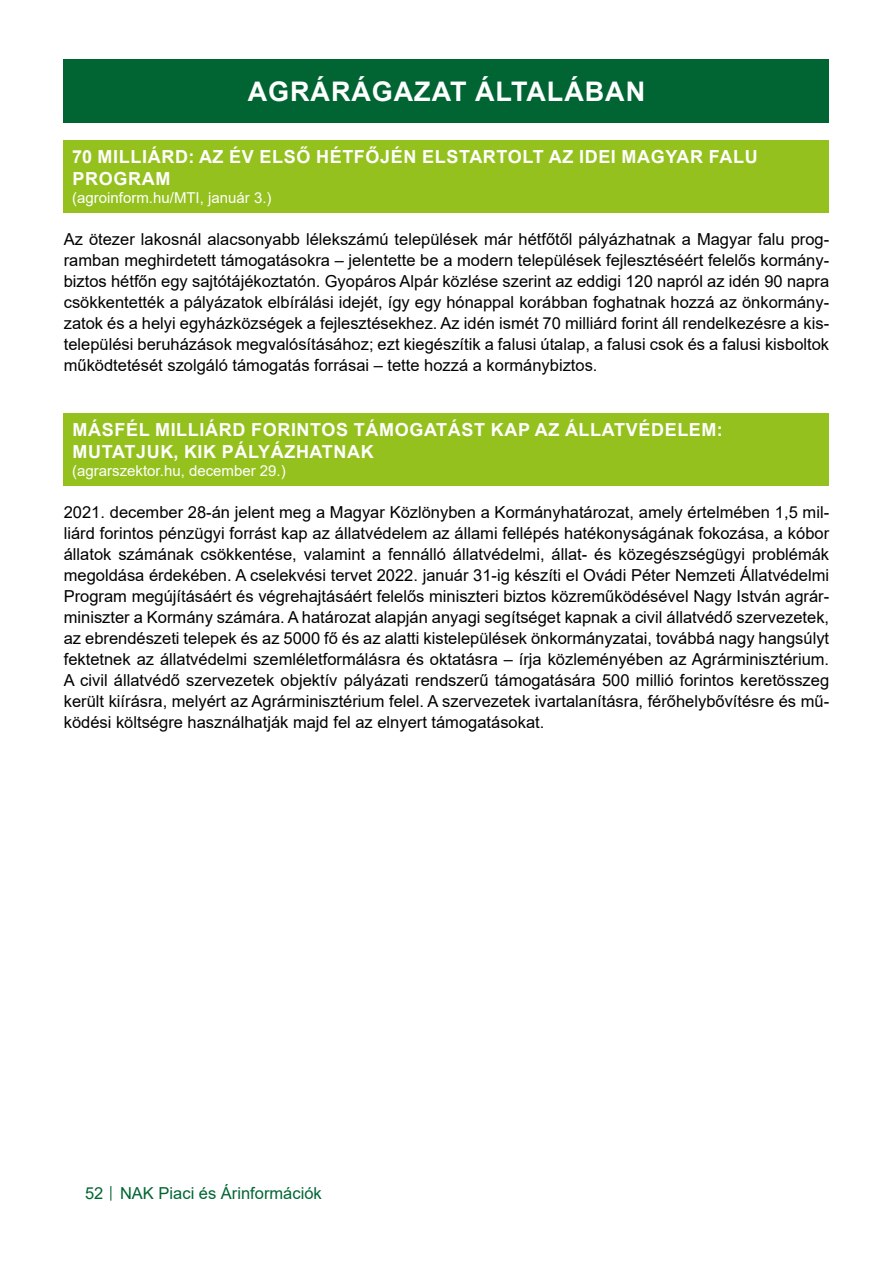
<style>
.page{position:relative;width:893px;height:1263px;background:#fff}
.page>*{position:absolute;margin:0;border:0;box-sizing:border-box;transform-origin:0 0}
.Cím_01_tartalomjegyz{font:700 27px "Arial";letter-spacing:.035em;color:#fff}
.Cím_02{font:700 18px/21.6px "Arial";letter-spacing:.035em;color:#fff}
.Szoveg{font:16.5px/21px "Arial";color:#000;text-align:justify}
.t1{font:16.5px "Arial";color:#006533}
.Cím_03{font:15px "Arial";color:#fff}
.s1{font-size:12px}
</style>
<div class="page">
<div style="left:64px;top:60px;width:765px;height:63px;background:#006533"></div>
<div style="left:64px;top:140px;width:765px;height:73px;background:#95c11f"></div>
<div style="left:64px;top:413px;width:765px;height:73px;background:#95c11f"></div>
<p class="Cím_01_tartalomjegyz" style="left:248px;top:73px;width:399px">AGRÁRÁGAZAT ÁLTALÁBAN</p>
<p class="Cím_02" style="left:72px;top:146px;width:687px">70 MILLIÁRD: AZ ÉV ELSŐ HÉTFŐJÉN ELSTARTOLT AZ IDEI MAGYAR FALU<br>PROGRAM</p>
<p class="Cím_03" style="left:72px;top:187px;width:201px">(agroinform.hu/MTI, január 3.)</p>
<p class="Szoveg" style="left:64px;top:229px;width:767px">Az ötezer lakosnál alacsonyabb lélekszámú települések már hétfőtől pályázhatnak a Magyar falu prog&shy;ramban meghirdetett támogatásokra – jelentette be a modern települések fejlesztéséért felelős kormány&shy;biztos hétfőn egy sajtótájékoztatón. Gyopáros Alpár közlése szerint az eddigi 120 napról az idén 90 napra csökkentették a pályázatok elbírálási idejét, így egy hónappal korábban foghatnak hozzá az önkormány&shy;zatok és a helyi egyházközségek a fejlesztésekhez. Az idén ismét 70 milliárd forint áll rendelkezésre a kis&shy;települési beruházások megvalósításához; ezt kiegészítik a falusi útalap, a falusi csok és a falusi kisboltok működtetését szolgáló támogatás forrásai – tette hozzá a kormánybiztos.</p>
<p class="Cím_02" style="left:73px;top:419px;width:652px">MÁSFÉL MILLIÁRD FORINTOS TÁMOGATÁST KAP AZ ÁLLATVÉDELEM:<br>MUTATJUK, KIK PÁLYÁZHATNAK</p>
<p class="Cím_03" style="left:72px;top:460px;width:215px">(agrarszektor.hu, december 29.)</p>
<p class="Szoveg" style="left:64px;top:502px;width:767px">2021. december 28-án jelent meg a Magyar Közlönyben a Kormányhatározat, amely értelmében 1,5 mil&shy;liárd forintos pénzügyi forrást kap az állatvédelem az állami fellépés hatékonyságának fokozása, a kóbor állatok számának csökkentése, valamint a fennálló állatvédelmi, állat- és közegészségügyi problémák megoldása érdekében. A cselekvési tervet 2022. január 31-ig készíti el Ovádi Péter Nemzeti Állatvédelmi Program megújításáért és végrehajtásáért felelős miniszteri biztos közreműködésével Nagy István agrár&shy;miniszter a Kormány számára. A határozat alapján anyagi segítséget kapnak a civil állatvédő szervezetek, az ebrendészeti telepek és az 5000 fő és az alatti kistelepülések önkormányzatai, továbbá nagy hangsúlyt fektetnek az állatvédelmi szemléletformálásra és oktatásra – írja közleményében az Agrárminisztérium.<br>A civil állatvédő szervezetek objektív pályázati rendszerű támogatására 500 millió forintos keretösszeg került kiírásra, melyért az Agrárminisztérium felel. A szervezetek ivartalanításra, férőhelybővítésre és mű&shy;ködési költségre használhatják majd fel az elnyert támogatásokat.</p>
<p class="t1" style="left:85px;top:1182px;width:238px">52 <span class="s1">│</span> NAK Piaci és Árinformációk</p>
</div>
